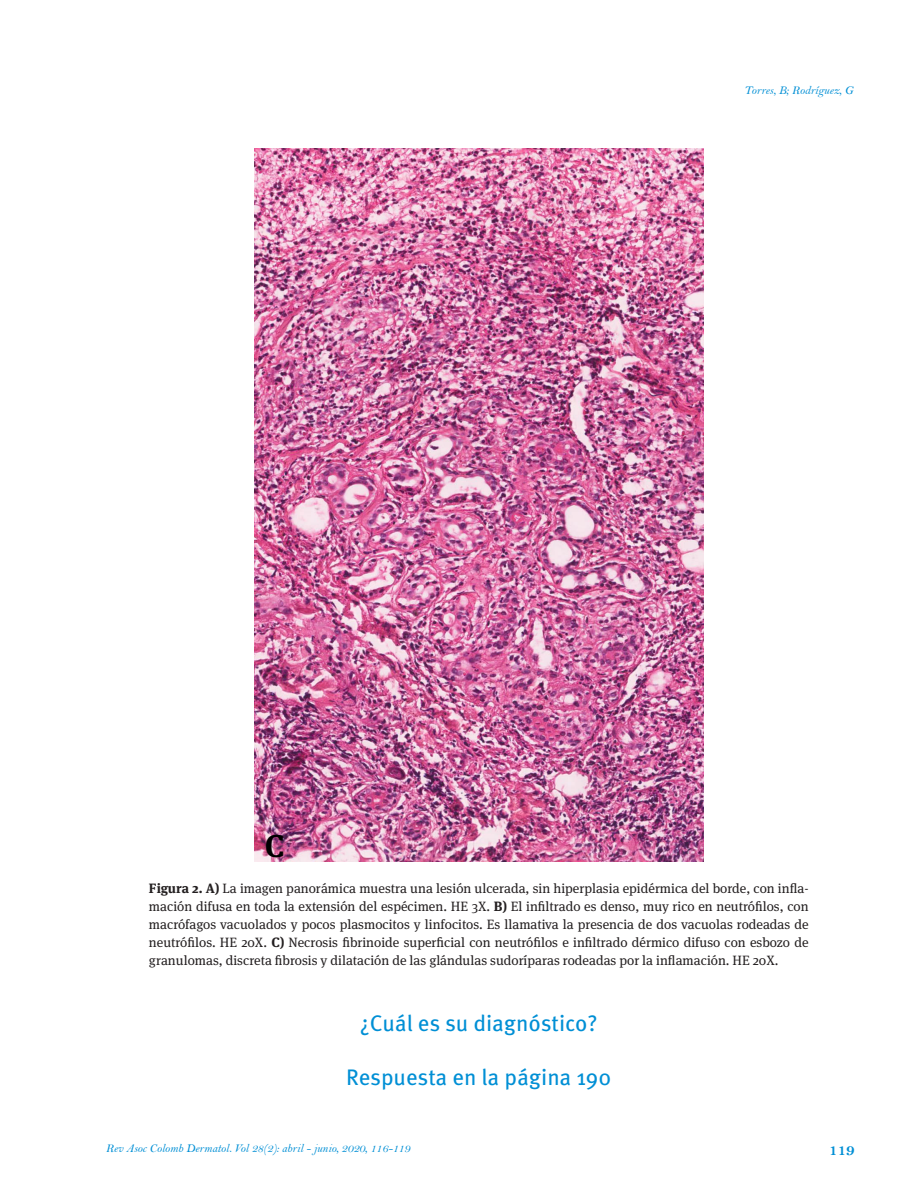
<style>
.page{position:relative;width:915px;height:1191px;background:#fff}
.page>*{position:absolute;margin:0;border:0;box-sizing:border-box;transform-origin:0 0}
.t1{font:700 31.5px "Meta Serif OT";color:#000}
.caja_texto{font:22.5px "Meta Pro";letter-spacing:-.005em;color:#008fd5}
.t2{font:16.5px "Bell MT Bold";color:#008fd5}
.caja_texto-2{font:13.5px/18px "Meta Serif OT";color:#231f20;text-align:justify}
.marcacion{font:12px "Bell MT Italic";color:#008fd5}
.s1{font-weight:700}
</style>
<div class="page">
<img style="left:254px;top:149px;width:449px;height:712px">
<p class="t1" style="left:265px;top:827px;width:21px">C</p>
<p class="marcacion" style="left:743px;top:83px;width:111px">Torres, B; Rodríguez, G</p>
<p class="caja_texto-2" style="left:149px;top:879px;width:661px"><span class="s1">Figura 2. A)</span> La imagen panorámica muestra una lesión ulcerada, sin hiperplasia epidérmica del borde, con infla&shy;mación difusa en toda la extensión del espécimen. HE 3X. <span class="s1">B)</span> El infiltrado es denso, muy rico en neutrófilos, con macrófagos vacuolados y pocos plasmocitos y linfocitos. Es llamativa la presencia de dos vacuolas rodeadas de neutrófilos. HE 20X. <span class="s1">C)</span> Necrosis fibrinoide superficial con neutrófilos e infiltrado dérmico difuso con esbozo de granulomas, discreta fibrosis y dilatación de las glándulas sudoríparas rodeadas por la inflamación. HE 20X.</p>
<p class="caja_texto" style="left:360px;top:1008px;width:239px">¿Cuál es su diagnóstico?</p>
<p class="caja_texto" style="left:346px;top:1062px;width:266px">Respuesta en la página 190</p>
<p class="marcacion" style="left:106px;top:1141px;width:306px">Rev Asoc Colomb Dermatol. Vol 28(2): abril - junio, 2020, 116-119</p>
<p class="t2" style="left:828px;top:1140px;width:28px">119</p>
</div>
